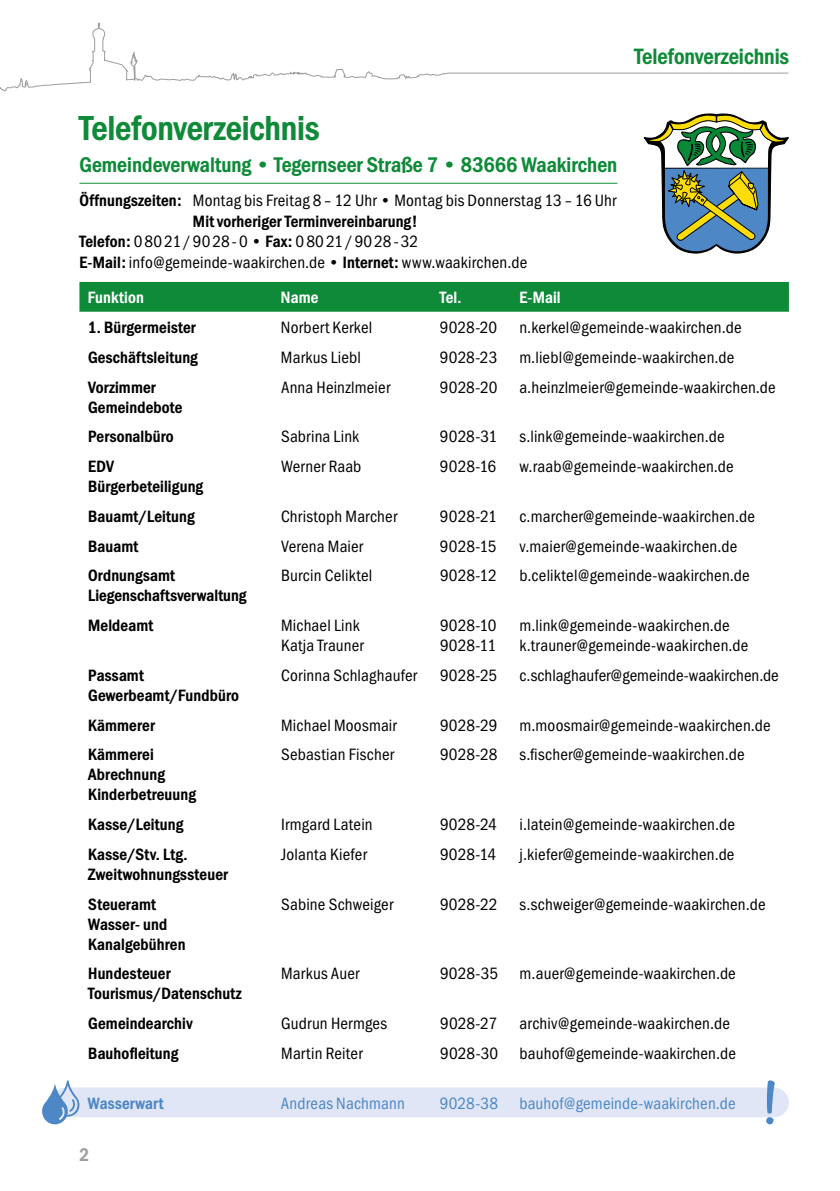
<style>
.page{position:relative;width:840px;height:1191px;background:#fff}
.page>*{position:absolute;margin:0;border:0;box-sizing:border-box;transform-origin:0 0}
.t1{font:800 36px "Franklin Gothic Cond";color:#0e8a38}
.t2{font:800 23px "Franklin Gothic Cond";color:#0e8a38}
.t3{font:800 22px "Franklin Gothic Cond";letter-spacing:.005em;color:#0e8a38}
.t4{font:800 19px "Franklin Gothic Cond";color:#9d9d9c}
.t5{font:17px/20px "Franklin Gothic Cond";letter-spacing:.01em;color:#000}
.t6{font:800 17px/20px "Franklin Gothic Cond";letter-spacing:.015em;color:#000}
.t7{font:17px "Franklin Gothic Cond";letter-spacing:.01em;color:#4d87c6}
.t8{font:800 17px "Franklin Gothic Cond";letter-spacing:.01em;color:#fff}
.t9{font:800 17px "Franklin Gothic Cond";letter-spacing:.015em;color:#4d87c6}
.s1{font-weight:800}
</style>
<div class="page">
<svg style="left:0;top:22px;width:449px;height:70px"></svg>
<hr style="left:447px;top:73px;width:341px;height:1px;background:#9d9d9c">
<div style="left:51px;top:1087px;width:737px;height:30px;background:#e0e6f5;border-radius:15px"></div>
<div style="left:79px;top:282px;width:709px;height:30px;background:#0e8a38"></div>
<svg style="left:765px;top:1080px;width:9px;height:44px"></svg>
<svg style="left:643px;top:113px;width:145px;height:141px"></svg>
<svg style="left:42px;top:1080px;width:39px;height:44px"></svg>
<hr style="left:79px;top:183px;width:538px;height:1px;background:#0e8a38">
<h2 class="t2" style="left:634px;top:43px;width:156px">Telefonverzeichnis</h2>
<h1 class="t1" style="left:79px;top:108px;width:241px">Telefonverzeichnis</h1>
<p class="t3" style="left:79px;top:152px;width:539px">Gemeindeverwaltung • Tegernseer Straße 7 • 83666 Waakirchen</p>
<p class="t5" style="left:79px;top:191px;width:538px"><span class="s1">Öffnungszeiten:</span> Montag bis Freitag 8 – 12 Uhr • Montag bis Donnerstag 13 – 16 Uhr</p>
<p class="t6" style="left:193px;top:211px;width:226px">Mit vorheriger Terminvereinbarung!</p>
<p class="t5" style="left:79px;top:232px;width:340px"><span class="s1">Telefon:</span> 08021/9028-0 • <span class="s1">Fax:</span> 08021/9028-32</p>
<p class="t5" style="left:79px;top:252px;width:449px"><span class="s1">E-Mail:</span> info@gemeinde-waakirchen.de • <span class="s1">Internet:</span> www.waakirchen.de</p>
<p class="t8" style="left:88px;top:288px;width:57px">Funktion</p>
<p class="t8" style="left:281px;top:288px;width:39px">Name</p>
<p class="t8" style="left:439px;top:288px;width:23px">Tel.</p>
<p class="t8" style="left:519px;top:288px;width:43px">E-Mail</p>
<p class="t6" style="left:88px;top:317px;width:109px">1. Bürgermeister</p>
<p class="t5" style="left:281px;top:317px;width:93px">Norbert Kerkel</p>
<p class="t5" style="left:439px;top:317px;width:59px">9028-20</p>
<p class="t5" style="left:519px;top:317px;width:223px">n.kerkel@gemeinde-waakirchen.de</p>
<p class="t6" style="left:88px;top:347px;width:111px">Geschäftsleitung</p>
<p class="t5" style="left:281px;top:347px;width:81px">Markus Liebl</p>
<p class="t5" style="left:439px;top:347px;width:59px">9028-23</p>
<p class="t5" style="left:519px;top:347px;width:216px">m.liebl@gemeinde-waakirchen.de</p>
<p class="t6" style="left:88px;top:377px;width:96px">Vorzimmer<br>Gemeindebote</p>
<p class="t5" style="left:281px;top:377px;width:111px">Anna Heinzlmeier</p>
<p class="t5" style="left:439px;top:377px;width:59px">9028-20</p>
<p class="t5" style="left:519px;top:377px;width:258px">a.heinzlmeier@gemeinde-waakirchen.de</p>
<p class="t6" style="left:88px;top:427px;width:87px">Personalbüro</p>
<p class="t5" style="left:281px;top:427px;width:80px">Sabrina Link</p>
<p class="t5" style="left:439px;top:427px;width:59px">9028-31</p>
<p class="t5" style="left:519px;top:427px;width:207px">s.link@gemeinde-waakirchen.de</p>
<p class="t6" style="left:88px;top:456px;width:116px">EDV<br>Bürgerbeteiligung</p>
<p class="t5" style="left:281px;top:456px;width:82px">Werner Raab</p>
<p class="t5" style="left:439px;top:456px;width:58px">9028-16</p>
<p class="t5" style="left:519px;top:456px;width:216px">w.raab@gemeinde-waakirchen.de</p>
<p class="t6" style="left:88px;top:506px;width:108px">Bauamt/Leitung</p>
<p class="t5" style="left:281px;top:506px;width:118px">Christoph Marcher</p>
<p class="t5" style="left:439px;top:506px;width:58px">9028-21</p>
<p class="t5" style="left:519px;top:506px;width:237px">c.marcher@gemeinde-waakirchen.de</p>
<p class="t6" style="left:88px;top:536px;width:52px">Bauamt</p>
<p class="t5" style="left:281px;top:536px;width:84px">Verena Maier</p>
<p class="t5" style="left:440px;top:536px;width:58px">9028-15</p>
<p class="t5" style="left:519px;top:536px;width:219px">v.maier@gemeinde-waakirchen.de</p>
<p class="t6" style="left:88px;top:566px;width:160px">Ordnungsamt<br>Liegenschaftsverwaltung</p>
<p class="t5" style="left:281px;top:566px;width:93px">Burcin Celiktel</p>
<p class="t5" style="left:440px;top:566px;width:58px">9028-12</p>
<p class="t5" style="left:519px;top:566px;width:232px">b.celiktel@gemeinde-waakirchen.de</p>
<p class="t6" style="left:88px;top:615px;width:67px">Meldeamt</p>
<p class="t5" style="left:281px;top:615px;width:84px">Michael Link<br>Katja Trauner</p>
<p class="t5" style="left:440px;top:615px;width:58px">9028-10<br>9028-11</p>
<p class="t5" style="left:519px;top:615px;width:230px">m.link@gemeinde-waakirchen.de k.trauner@gemeinde-waakirchen.de</p>
<p class="t6" style="left:88px;top:665px;width:152px">Passamt<br>Gewerbeamt/Fundbüro</p>
<p class="t5" style="left:281px;top:665px;width:138px">Corinna Schlaghaufer</p>
<p class="t5" style="left:440px;top:665px;width:59px">9028-25</p>
<p class="t5" style="left:519px;top:665px;width:261px">c.schlaghaufer@gemeinde-waakirchen.de</p>
<p class="t6" style="left:88px;top:715px;width:68px">Kämmerer</p>
<p class="t5" style="left:281px;top:715px;width:117px">Michael Moosmair</p>
<p class="t5" style="left:440px;top:715px;width:59px">9028-29</p>
<p class="t5" style="left:519px;top:715px;width:252px">m.moosmair@gemeinde-waakirchen.de</p>
<p class="t6" style="left:88px;top:745px;width:109px">Kämmerei<br>Abrechnung<br>Kinderbetreuung</p>
<p class="t5" style="left:281px;top:745px;width:114px">Sebastian Fischer</p>
<p class="t5" style="left:440px;top:745px;width:59px">9028-28</p>
<p class="t5" style="left:519px;top:745px;width:226px">s.fischer@gemeinde-waakirchen.de</p>
<p class="t6" style="left:88px;top:814px;width:97px">Kasse/Leitung</p>
<p class="t5" style="left:281px;top:814px;width:93px">Irmgard Latein</p>
<p class="t5" style="left:440px;top:814px;width:58px">9028-24</p>
<p class="t5" style="left:519px;top:814px;width:217px">i.latein@gemeinde-waakirchen.de</p>
<p class="t6" style="left:88px;top:844px;width:141px">Kasse/Stv. Ltg.<br>Zweitwohnungssteuer</p>
<p class="t5" style="left:281px;top:844px;width:87px">Jolanta Kiefer</p>
<p class="t5" style="left:440px;top:844px;width:58px">9028-14</p>
<p class="t5" style="left:519px;top:844px;width:216px">j.kiefer@gemeinde-waakirchen.de</p>
<p class="t6" style="left:88px;top:894px;width:99px">Steueramt<br>Wasser- und<br>Kanalgebühren</p>
<p class="t5" style="left:281px;top:894px;width:114px">Sabine Schweiger</p>
<p class="t5" style="left:440px;top:894px;width:59px">9028-22</p>
<p class="t5" style="left:519px;top:894px;width:247px">s.schweiger@gemeinde-waakirchen.de</p>
<p class="t6" style="left:88px;top:964px;width:155px">Hundesteuer<br>Tourismus/Datenschutz</p>
<p class="t5" style="left:281px;top:964px;width:80px">Markus Auer</p>
<p class="t5" style="left:440px;top:964px;width:60px">9028-35</p>
<p class="t5" style="left:519px;top:964px;width:218px">m.auer@gemeinde-waakirchen.de</p>
<p class="t6" style="left:88px;top:1013px;width:106px">Gemeindearchiv</p>
<p class="t5" style="left:281px;top:1013px;width:107px">Gudrun Hermges</p>
<p class="t5" style="left:440px;top:1013px;width:58px">9028-27</p>
<p class="t5" style="left:519px;top:1013px;width:212px">archiv@gemeinde-waakirchen.de</p>
<p class="t6" style="left:88px;top:1043px;width:91px">Bauhofleitung</p>
<p class="t5" style="left:281px;top:1043px;width:83px">Martin Reiter</p>
<p class="t5" style="left:440px;top:1043px;width:60px">9028-30</p>
<p class="t5" style="left:519px;top:1043px;width:218px">bauhof@gemeinde-waakirchen.de</p>
<p class="t9" style="left:88px;top:1093px;width:77px">Wasserwart</p>
<p class="t7" style="left:281px;top:1093px;width:125px">Andreas Nachmann</p>
<p class="t7" style="left:439px;top:1093px;width:297px">9028-38 bauhof@gemeinde-waakirchen.de</p>
<p class="t4" style="left:79px;top:1144px;width:11px">2</p>
</div>
